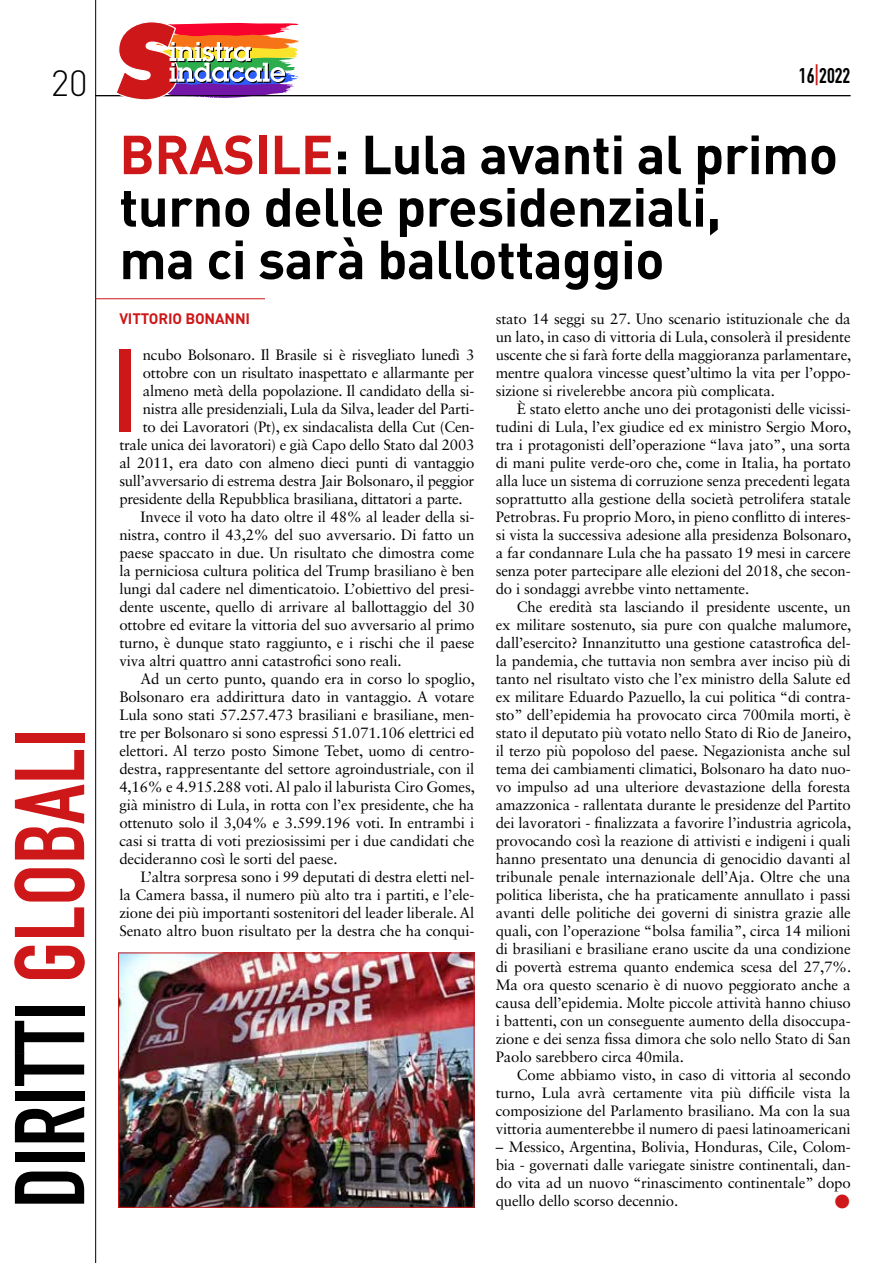
<style>
.page{position:relative;width:893px;height:1263px;background:#fff}
.page>*{position:absolute;margin:0;border:0;box-sizing:border-box;transform-origin:0 0}
.t1{font:116.1px "DIN Engschrift Std";color:#cd1719}
.t2{font:97.35px "DIN Engschrift Std";color:#000}
.t3{font:700 54px/52.5px "DIN";letter-spacing:-.01em;color:#000}
.t4{font:300 36px "DIN";color:#000}
.t5{font:21px "DIN Engschrift Std";color:#000}
.t6{font:15px/18px "Sabon LT Std";letter-spacing:-.01em;color:#000;text-align:justify}
.t7{font:700 15px "DIN";letter-spacing:-.01em;color:#cd1719}
.t8{font:15px "Zapf Dingbats IT Cby BT";color:#cd1719}
.s1{color:#cd1719}
</style>
<div class="page">
<hr style="left:95px;top:95px;width:755px;height:1px;background:#000">
<hr style="left:95px;top:0;width:1px;height:1263px;background:#000">
<svg style="left:115px;top:22px;width:184px;height:78px"></svg>
<hr style="left:95px;top:298px;width:170px;height:1px;background:#cd1719">
<img style="left:120px;top:954px;width:352px;height:252px">
<div style="left:118px;top:952px;width:356px;height:256px;border:1px solid #cd1719"></div>
<h3 class="t4" style="left:51px;top:61px;width:39px">20</h3>
<h2 class="t2" style="left:-7px;top:1208px;width:481px;rotate:-90deg">DIRITTI <span class="s1">GLOBALI</span></h2>
<h3 class="t5" style="left:799px;top:63px;width:53px">16<span class="s1">|</span>2022</h3>
<h3 class="t3" style="left:119px;top:126px;width:720px"><span class="s1">BRASILE</span>: Lula avanti al primo turno delle presidenziali,<br>ma ci sarà ballottaggio</h3>
<p class="t7" style="left:119px;top:309px;width:132px">VITTORIO BONANNI</p>
<h1 class="t1" style="left:113px;top:323px;width:25px">I</h1>
<p class="t6" style="left:143px;top:346px;width:333px">ncubo Bolsonaro. Il Brasile si è risvegliato lunedì 3</p>
<p class="t6" style="left:143px;top:364px;width:333px">ottobre con un risultato inaspettato e allarmante per</p>
<p class="t6" style="left:143px;top:382px;width:333px">almeno metà della popolazione. Il candidato della si-</p>
<p class="t6" style="left:143px;top:400px;width:333px">nistra alle presidenziali, Lula da Silva, leader del Parti-</p>
<p class="t6" style="left:143px;top:418px;width:333px">to dei Lavoratori (Pt), ex sindacalista della Cut (Cen-</p>
<p class="t6" style="left:119px;top:436px;width:356px">trale unica dei lavoratori) e già Capo dello Stato dal 2003</p>
<p class="t6" style="left:119px;top:454px;width:357px">al 2011, era dato con almeno dieci punti di vantaggio</p>
<p class="t6" style="left:119px;top:472px;width:357px">sull’avversario di estrema destra Jair Bolsonaro, il peggior</p>
<p class="t6" style="left:119px;top:490px;width:345px">presidente della Repubblica brasiliana, dittatori a parte.</p>
<p class="t6" style="left:141px;top:508px;width:335px">Invece il voto ha dato oltre il 48% al leader della si-</p>
<p class="t6" style="left:119px;top:526px;width:357px">nistra, contro il 43,2% del suo avversario. Di fatto un</p>
<p class="t6" style="left:119px;top:544px;width:357px">paese spaccato in due. Un risultato che dimostra come</p>
<p class="t6" style="left:119px;top:562px;width:357px">la perniciosa cultura politica del Trump brasiliano è ben</p>
<p class="t6" style="left:119px;top:580px;width:357px">lungi dal cadere nel dimenticatoio. L’obiettivo del presi-</p>
<p class="t6" style="left:119px;top:598px;width:357px">dente uscente, quello di arrivare al ballottaggio del 30</p>
<p class="t6" style="left:119px;top:616px;width:357px">ottobre ed evitare la vittoria del suo avversario al primo</p>
<p class="t6" style="left:119px;top:634px;width:357px">turno, è dunque stato raggiunto, e i rischi che il paese</p>
<p class="t6" style="left:119px;top:652px;width:284px">viva altri quattro anni catastrofici sono reali.</p>
<p class="t6" style="left:141px;top:670px;width:336px">Ad un certo punto, quando era in corso lo spoglio,</p>
<p class="t6" style="left:119px;top:688px;width:357px">Bolsonaro era addirittura dato in vantaggio. A votare</p>
<p class="t6" style="left:119px;top:706px;width:357px">Lula sono stati 57.257.473 brasiliani e brasiliane, men-</p>
<p class="t6" style="left:119px;top:724px;width:357px">tre per Bolsonaro si sono espressi 51.071.106 elettrici ed</p>
<p class="t6" style="left:119px;top:742px;width:357px">elettori. Al terzo posto Simone Tebet, uomo di centro-</p>
<p class="t6" style="left:119px;top:760px;width:357px">destra, rappresentante del settore agroindustriale, con il</p>
<p class="t6" style="left:119px;top:778px;width:357px">4,16% e 4.915.288 voti. Al palo il laburista Ciro Gomes,</p>
<p class="t6" style="left:119px;top:796px;width:356px">già ministro di Lula, in rotta con l’ex presidente, che ha</p>
<p class="t6" style="left:119px;top:814px;width:357px">ottenuto solo il 3,04% e 3.599.196 voti. In entrambi i</p>
<p class="t6" style="left:119px;top:832px;width:356px">casi si tratta di voti preziosissimi per i due candidati che</p>
<p class="t6" style="left:119px;top:850px;width:220px">decideranno così le sorti del paese.</p>
<p class="t6" style="left:141px;top:868px;width:335px">L’altra sorpresa sono i 99 deputati di destra eletti nel-</p>
<p class="t6" style="left:119px;top:886px;width:356px">la Camera bassa, il numero più alto tra i partiti, e l’ele-</p>
<p class="t6" style="left:119px;top:904px;width:357px">zione dei più importanti sostenitori del leader liberale. Al</p>
<p class="t6" style="left:119px;top:922px;width:357px">Senato altro buon risultato per la destra che ha conqui-</p>
<p class="t6" style="left:496px;top:310px;width:357px">stato 14 seggi su 27. Uno scenario istituzionale che da un lato, in caso di vittoria di Lula, consolerà il presidente uscente che si farà forte della maggioranza parlamentare, mentre qualora vincesse quest’ultimo la vita per l’oppo&shy;sizione si rivelerebbe ancora più complicata.</p>
<p class="t6" style="left:496px;top:400px;width:357px;text-indent:21px">È stato eletto anche uno dei protagonisti delle vicissi&shy;tudini di Lula, l’ex giudice ed ex ministro Sergio Moro, tra i protagonisti dell’operazione “lava jato”, una sorta di mani pulite verde-oro che, come in Italia, ha portato alla luce un sistema di corruzione senza precedenti legata soprattutto alla gestione della società petrolifera statale Petrobras. Fu proprio Moro, in pieno conflitto di interes&shy;si vista la successiva adesione alla presidenza Bolsonaro, a far condannare Lula che ha passato 19 mesi in carcere senza poter partecipare alle elezioni del 2018, che secon&shy;do i sondaggi avrebbe vinto nettamente.</p>
<p class="t6" style="left:496px;top:598px;width:357px;text-indent:21px">Che eredità sta lasciando il presidente uscente, un ex militare sostenuto, sia pure con qualche malumore, dall’esercito? Innanzitutto una gestione catastrofica del&shy;la pandemia, che tuttavia non sembra aver inciso più di tanto nel risultato visto che l’ex ministro della Salute ed ex militare Eduardo Pazuello, la cui politica “di contra&shy;sto” dell’epidemia ha provocato circa 700mila morti, è stato il deputato più votato nello Stato di Rio de Janeiro, il terzo più popoloso del paese. Negazionista anche sul tema dei cambiamenti climatici, Bolsonaro ha dato nuo&shy;vo impulso ad una ulteriore devastazione della foresta amazzonica - rallentata durante le presidenze del Partito dei lavoratori - finalizzata a favorire l’industria agricola, provocando così la reazione di attivisti e indigeni i quali hanno presentato una denuncia di genocidio davanti al tribunale penale internazionale dell’Aja. Oltre che una politica liberista, che ha praticamente annullato i passi avanti delle politiche dei governi di sinistra grazie alle quali, con l’operazione “bolsa familia”, circa 14 milioni di brasiliani e brasiliane erano uscite da una condizione di povertà estrema quanto endemica scesa del 27,7%.<br>Ma ora questo scenario è di nuovo peggiorato anche a causa dell’epidemia. Molte piccole attività hanno chiuso i battenti, con un conseguente aumento della disoccupa&shy;zione e dei senza fissa dimora che solo nello Stato di San Paolo sarebbero circa 40mila.</p>
<p class="t6" style="left:496px;top:1066px;width:357px;text-indent:21px">Come abbiamo visto, in caso di vittoria al secondo turno, Lula avrà certamente vita più difficile vista la composizione del Parlamento brasiliano. Ma con la sua vittoria aumenterebbe il numero di paesi latinoamericani</p>
<p class="t6" style="left:496px;top:1138px;width:357px">– Messico, Argentina, Bolivia, Honduras, Cile, Colom&shy;bia - governati dalle variegate sinistre continentali, dan&shy;do vita ad un nuovo “rinascimento continentale” dopo quello dello scorso decennio.</p>
<p class="t8" style="left:835px;top:1194px;width:16px">●</p>
</div>
